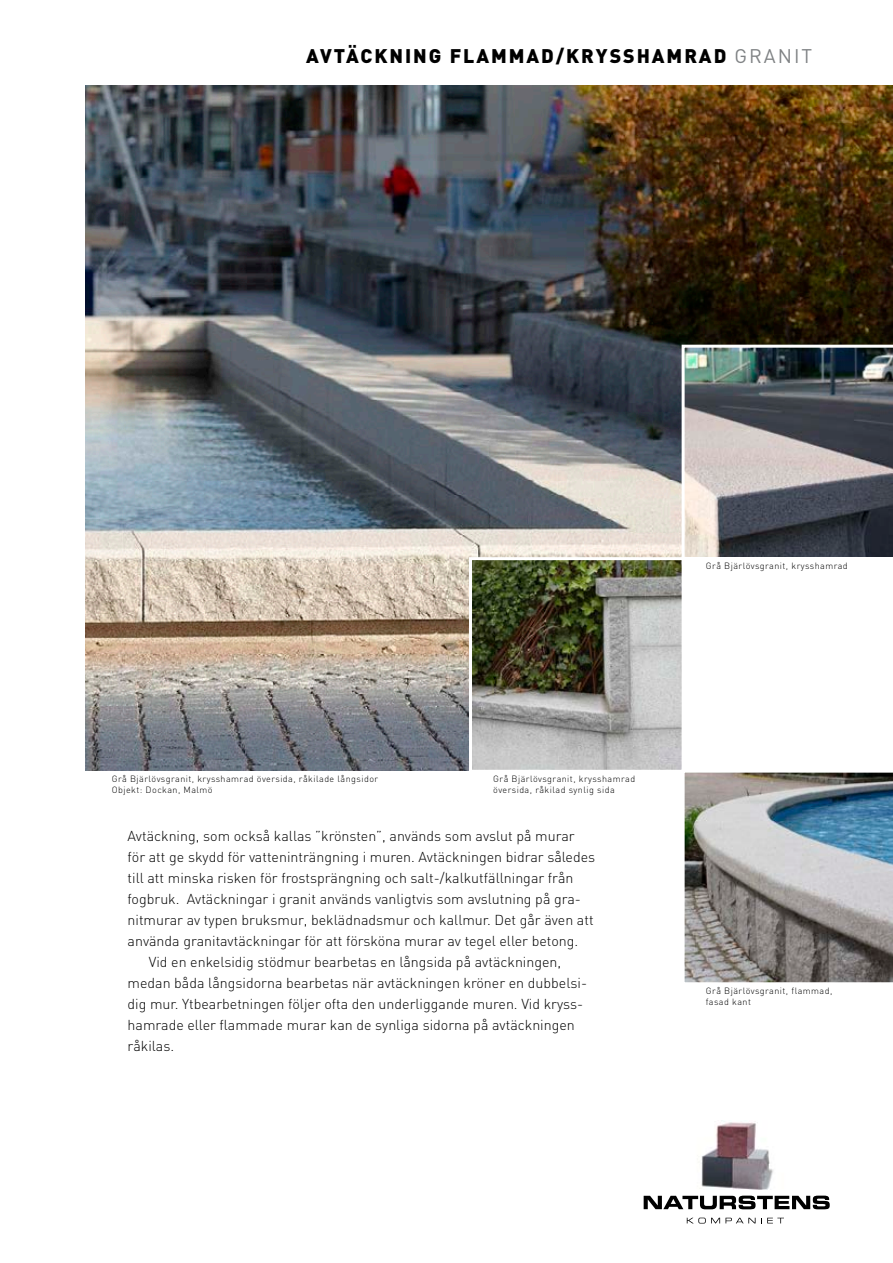
<style>
.page{position:relative;width:893px;height:1263px;background:#fff}
.page>*{position:absolute;margin:0;border:0;box-sizing:border-box;transform-origin:0 0}
.Kapitel_rubbe{font:900 19.5px "DIN";letter-spacing:.1em;color:#000}
.Bröd_9_14{font:300 14.25px "DIN";color:#000}
.t1{font:300 9px/10.8px "DIN";letter-spacing:.05em;color:#000}
.s1{font-weight:400;color:#7f8284}
</style>
<div class="page">
<img style="left:85px;top:85px;width:808px;height:685px">
<svg style="left:682px;top:345px;width:211px;height:212px;background:#6f7275"></svg>
<img style="left:473px;top:561px;width:208px;height:208px">
<div style="left:469px;top:557px;width:216px;height:216px;border:3px solid #fff"></div>
<div style="left:683px;top:557px;width:210px;height:213px;background:#fff"></div>
<img style="left:682px;top:770px;width:211px;height:213px">
<img style="left:663px;top:1121px;width:143px;height:89px">
<svg style="left:644px;top:1195px;width:186px;height:14px"></svg>
<svg style="left:687px;top:1218px;width:68px;height:5px"></svg>
<svg style="left:761px;top:1218px;width:23px;height:5px"></svg>
<p class="Kapitel_rubbe" style="left:306px;top:43px;width:507px">AVTÄCKNING FLAMMAD/KRYSSHAMRAD <span class="s1">GRANIT</span></p>
<p class="t1" style="left:706px;top:560px;width:143px">Grå Bjärlövsgranit, krysshamrad</p>
<p class="t1" style="left:112px;top:774px;width:268px">Grå Bjärlövsgranit, krysshamrad översida, råkilade långsidor<br>Objekt: Dockan, Malmö</p>
<p class="t1" style="left:493px;top:773px;width:143px">Grå Bjärlövsgranit, krysshamrad översida, råkilad synlig sida</p>
<p class="Bröd_9_14" style="left:128px;top:827px;width:449px">Avtäckning, som också kallas ”krönsten”, används som avslut på murar</p>
<p class="Bröd_9_14" style="left:128px;top:848px;width:469px">för att ge skydd för vatteninträngning i muren. Avtäckningen bidrar således</p>
<p class="Bröd_9_14" style="left:128px;top:869px;width:447px">till att minska risken för frostsprängning och salt-/kalkutfällningar från</p>
<p class="Bröd_9_14" style="left:128px;top:890px;width:455px">fogbruk. Avtäckningar i granit används vanligtvis som avslutning på gra-</p>
<p class="Bröd_9_14" style="left:128px;top:911px;width:468px">nitmurar av typen bruksmur, beklädnadsmur och kallmur. Det går även att</p>
<p class="Bröd_9_14" style="left:128px;top:932px;width:452px">använda granitavtäckningar för att försköna murar av tegel eller betong.</p>
<p class="Bröd_9_14" style="left:149px;top:953px;width:414px">Vid en enkelsidig stödmur bearbetas en långsida på avtäckningen,</p>
<p class="Bröd_9_14" style="left:128px;top:974px;width:461px">medan båda långsidorna bearbetas när avtäckningen kröner en dubbelsi-</p>
<p class="Bröd_9_14" style="left:128px;top:995px;width:457px">dig mur. Ytbearbetningen följer ofta den underliggande muren. Vid kryss-</p>
<p class="Bröd_9_14" style="left:128px;top:1016px;width:449px">hamrade eller flammade murar kan de synliga sidorna på avtäckningen</p>
<p class="Bröd_9_14" style="left:128px;top:1037px;width:48px">råkilas.</p>
<p class="t1" style="left:706px;top:985px;width:128px">Grå Bjärlövsgranit, flammad, fasad kant</p>
</div>
